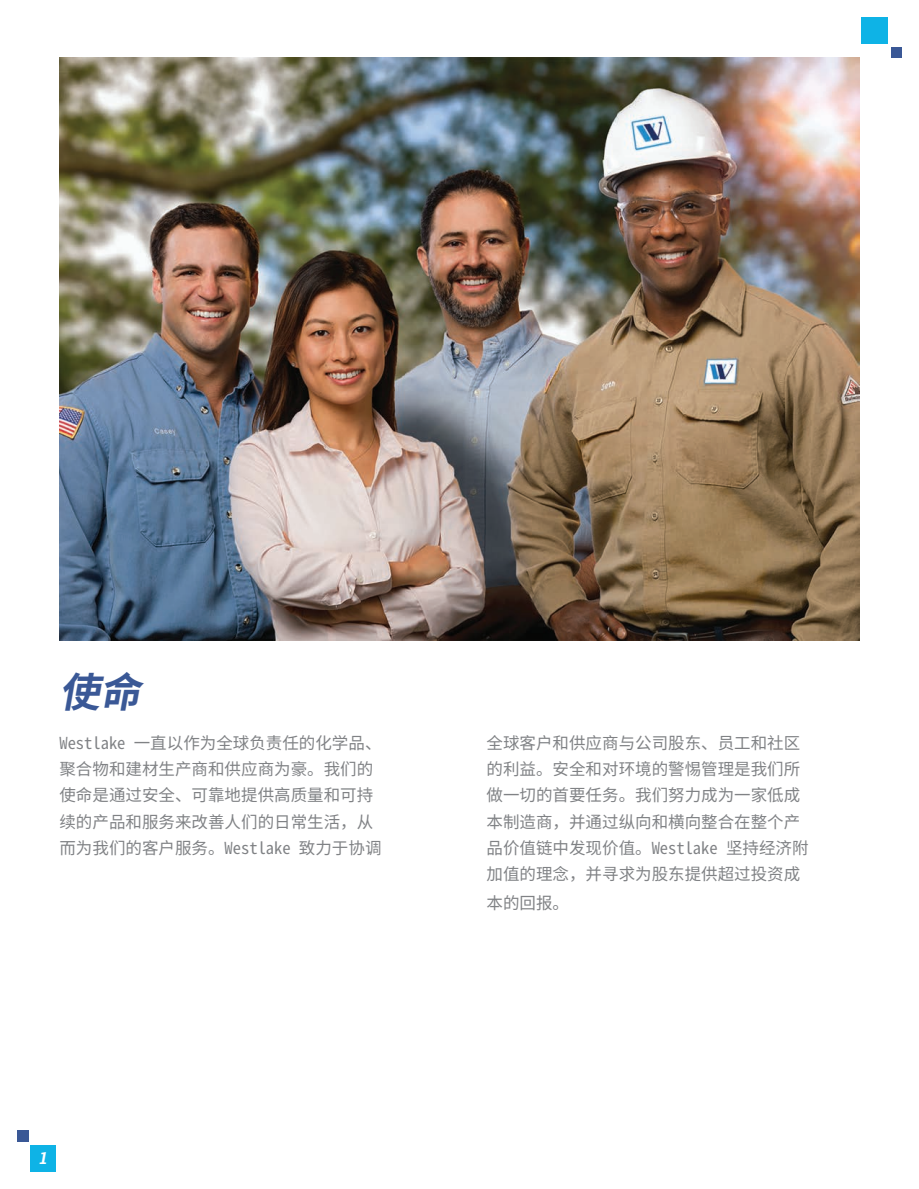
<style>
.page{position:relative;width:919px;height:1189px;background:#fff}
.page>*{position:absolute;margin:0;border:0;box-sizing:border-box;transform-origin:0 0}
.Sustain_Chapter_Head{font:italic 700 40.5px "Noto Sans Mono CJ Ksc";color:#3a5896}
.Sustain_Body{font:16.5px "Noto Sans Mono CJ Ksc";color:#808285}
.t1{font:italic 700 16.5px "Roboto Slab";color:#fff}
</style>
<div class="page">
<img style="left:59px;top:57px;width:800px;height:583px">
<div style="left:30px;top:1144px;width:26px;height:27px;background:#0eb3e6"></div>
<div style="left:17px;top:1130px;width:11px;height:11px;background:#3a5896"></div>
<div style="left:861px;top:18px;width:26px;height:26px;background:#0eb3e6"></div>
<div style="left:890px;top:47px;width:11px;height:11px;background:#3a5896"></div>
<p class="Sustain_Chapter_Head" style="left:59px;top:669px;width:103px">使命</p>
<p class="Sustain_Body" style="left:59px;top:733px;width:323px">Westlake 一直以作为全球负责任的化学品、</p>
<p class="Sustain_Body" style="left:59px;top:759px;width:315px">聚合物和建材生产商和供应商为豪。我们的</p>
<p class="Sustain_Body" style="left:59px;top:785px;width:315px">使命是通过安全、可靠地提供高质量和可持</p>
<p class="Sustain_Body" style="left:59px;top:812px;width:315px">续的产品和服务来改善人们的日常生活，从</p>
<p class="Sustain_Body" style="left:59px;top:838px;width:323px">而为我们的客户服务。Westlake 致力于协调</p>
<p class="t1" style="left:39px;top:1146px;width:13px">1</p>
<p class="Sustain_Body" style="left:486px;top:733px;width:315px">全球客户和供应商与公司股东、员工和社区</p>
<p class="Sustain_Body" style="left:486px;top:759px;width:315px">的利益。安全和对环境的警惕管理是我们所</p>
<p class="Sustain_Body" style="left:486px;top:785px;width:315px">做一切的首要任务。我们努力成为一家低成</p>
<p class="Sustain_Body" style="left:486px;top:812px;width:315px">本制造商，并通过纵向和横向整合在整个产</p>
<p class="Sustain_Body" style="left:486px;top:838px;width:323px">品价值链中发现价值。Westlake 坚持经济附</p>
<p class="Sustain_Body" style="left:486px;top:864px;width:315px">加值的理念，并寻求为股东提供超过投资成</p>
<p class="Sustain_Body" style="left:486px;top:893px;width:84px">本的回报。</p>
</div>
